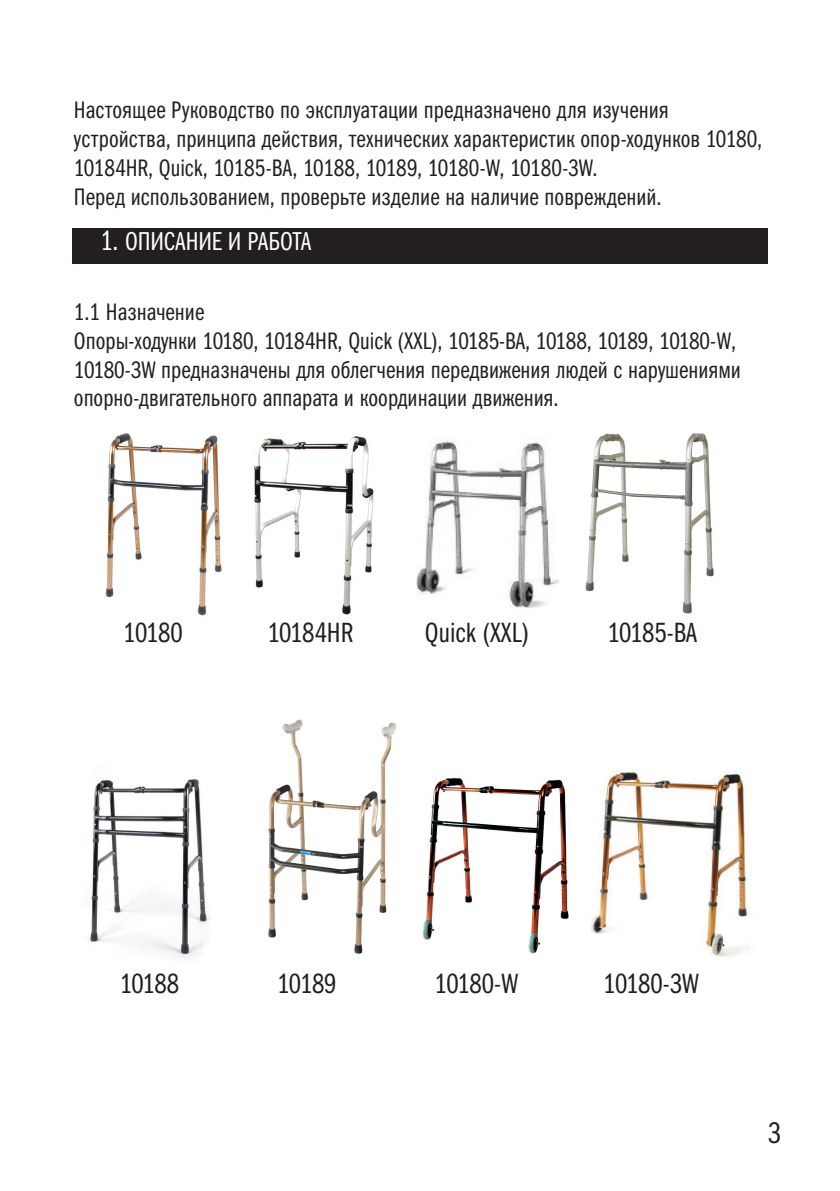
<style>
.page{position:relative;width:840px;height:1191px;background:#fff}
.page>*{position:absolute;margin:0;border:0;box-sizing:border-box;transform-origin:0 0}
.t1{font:30px "Franklin Gothic Book Cmp C";color:#231f20}
.t2{font:28px "Franklin Gothic Book Cmp C";letter-spacing:-.015em;color:#231f20}
.t3{font:26px "Franklin Gothic Book Cmp C";letter-spacing:-.005em;color:#fff}
.t4{font:24px/28.8px "Franklin Gothic Book Cmp C";color:#231f20}
.s1{font-size:28px}
</style>
<div class="page">
<div style="left:72px;top:228px;width:695px;height:36px;background:#231f20"></div>
<img style="left:86px;top:779px;width:124px;height:180px">
<img style="left:105px;top:433px;width:117px;height:183px">
<img style="left:254px;top:436px;width:120px;height:179px">
<img style="left:416px;top:433px;width:298px;height:181px">
<img style="left:268px;top:719px;width:129px;height:235px">
<img style="left:422px;top:778px;width:147px;height:176px">
<img style="left:591px;top:771px;width:159px;height:186px">
<p class="t4" style="left:74px;top:96px;width:689px">Настоящее Руководство по эксплуатации предназначено для изучения устройства, принципа действия, технических характеристик опор-ходунков 10180,<br>10184HR, Quick, 10185-ВА, 10188, 10189, 10180-W, 10180-3W.</p>
<p class="t4" style="left:74px;top:182px;width:588px">Перед использованием, проверьте изделие на наличие повреждений.</p>
<p class="t3" style="left:100px;top:226px;width:212px"><span class="s1">1.</span> ОПИСАНИЕ И РАБОТА</p>
<p class="t4" style="left:74px;top:297px;width:132px">1.1 Назначение</p>
<p class="t4" style="left:74px;top:326px;width:663px">Опоры-ходунки 10180, 10184HR, Quick (XXL), 10185-ВА, 10188, 10189, 10180-W,</p>
<p class="t4" style="left:74px;top:355px;width:668px">10180-3W предназначены для облегчения передвижения людей с нарушениями опорно-двигательного аппарата и координации движения.</p>
<p class="t2" style="left:123px;top:617px;width:61px">10180</p>
<p class="t2" style="left:267px;top:617px;width:87px">10184HR</p>
<p class="t2" style="left:424px;top:617px;width:105px">Quick (XXL)</p>
<p class="t2" style="left:607px;top:617px;width:91px">10185-ВА</p>
<p class="t2" style="left:120px;top:968px;width:61px">10188</p>
<p class="t2" style="left:277px;top:968px;width:61px">10189</p>
<p class="t2" style="left:434px;top:968px;width:85px">10180-W</p>
<p class="t2" style="left:603px;top:968px;width:97px">10180-3W</p>
<p class="t1" style="left:767px;top:1116px;width:15px">3</p>
</div>
